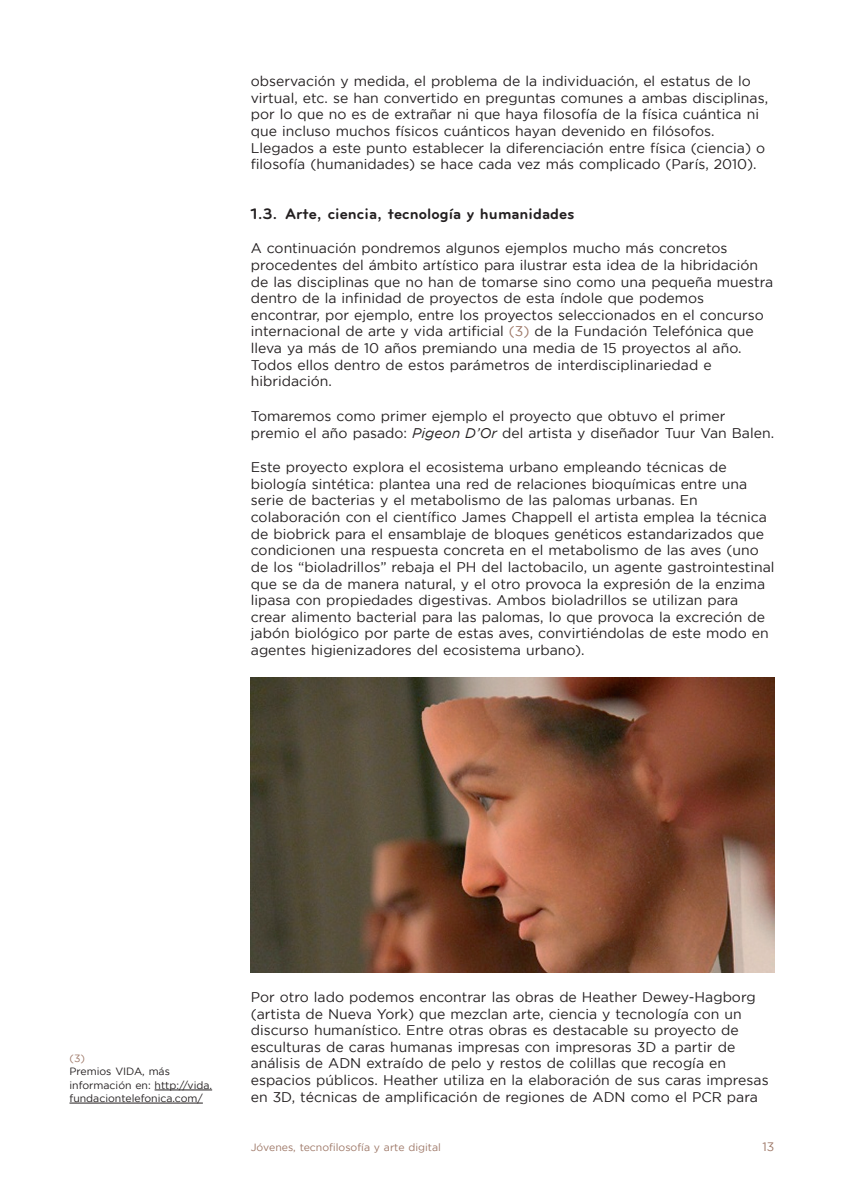
<style>
.page{position:relative;width:844px;height:1191px;background:#fff}
.page>*{position:absolute;margin:0;border:0;box-sizing:border-box;transform-origin:0 0}
.t1{font:700 15.75px "Bryant";color:#231f20}
.t2{font:14px/16.6px "Gotham";color:#231f20}
.t3{font:12.25px "Gotham";color:#9e7868}
.t4{font:10.5px/13.1px "Gotham";color:#231f20}
.t5{font:10.5px "Gotham";color:#9e7868}
.s1{color:#9e7868}
.s2{font-style:italic}
</style>
<div class="page">
<hr style="left:154px;top:1089px;width:58px;height:1px;background:#231f20">
<hr style="left:69px;top:1102px;width:134px;height:1px;background:#231f20">
<img style="left:251px;top:678px;width:523px;height:294px">
<p class="t2" style="left:251px;top:73px;width:518px">observación y medida, el problema de la individuación, el estatus de lo virtual, etc. se han convertido en preguntas comunes a ambas disciplinas, por lo que no es de extrañar ni que haya filosofía de la física cuántica ni que incluso muchos físicos cuánticos hayan devenido en filósofos.<br>Llegados a este punto establecer la diferenciación entre física (ciencia) o filosofía (humanidades) se hace cada vez más complicado (París, 2010).</p>
<p class="t1" style="left:251px;top:205px;width:325px">1.3. Arte, ciencia, tecnología y humanidades</p>
<p class="t2" style="left:251px;top:240px;width:524px">A continuación pondremos algunos ejemplos mucho más concretos procedentes del ámbito artístico para ilustrar esta idea de la hibridación de las disciplinas que no han de tomarse sino como una pequeña muestra dentro de la infinidad de proyectos de esta índole que podemos encontrar, por ejemplo, entre los proyectos seleccionados en el concurso internacional de arte y vida artificial <span class="s1">(3)</span> de la Fundación Telefónica que lleva ya más de 10 años premiando una media de 15 proyectos al año.<br>Todos ellos dentro de estos parámetros de interdisciplinariedad e hibridación.</p>
<p class="t2" style="left:251px;top:407px;width:524px">Tomaremos como primer ejemplo el proyecto que obtuvo el primer premio el año pasado: <span class="s2">Pigeon D’Or</span> del artista y diseñador Tuur Van Balen.</p>
<p class="t2" style="left:251px;top:459px;width:525px">Este proyecto explora el ecosistema urbano empleando técnicas de biología sintética: plantea una red de relaciones bioquímicas entre una serie de bacterias y el metabolismo de las palomas urbanas. En colaboración con el científico James Chappell el artista emplea la técnica de biobrick para el ensamblaje de bloques genéticos estandarizados que condicionen una respuesta concreta en el metabolismo de las aves (uno de los “bioladrillos” rebaja el PH del lactobacilo, un agente gastrointestinal que se da de manera natural, y el otro provoca la expresión de la enzima lipasa con propiedades digestivas. Ambos bioladrillos se utilizan para crear alimento bacterial para las palomas, lo que provoca la excreción de jabón biológico por parte de estas aves, convirtiéndolas de este modo en agentes higienizadores del ecosistema urbano).</p>
<p class="t4" style="left:69px;top:1051px;width:144px"><span class="s1">(3)<br></span>Premios VIDA, más información en: http://vida. fundaciontelefonica.com/</p>
<p class="t2" style="left:251px;top:988px;width:519px">Por otro lado podemos encontrar las obras de Heather Dewey-Hagborg (artista de Nueva York) que mezclan arte, ciencia y tecnología con un discurso humanístico. Entre otras obras es destacable su proyecto de esculturas de caras humanas impresas con impresoras 3D a partir de análisis de ADN extraído de pelo y restos de colillas que recogía en espacios públicos. Heather utiliza en la elaboración de sus caras impresas en 3D, técnicas de amplificación de regiones de ADN como el PCR para</p>
<p class="t5" style="left:251px;top:1141px;width:192px">Jóvenes, tecnofilosofía y arte digital</p>
<p class="t3" style="left:762px;top:1139px;width:13px">13</p>
</div>
